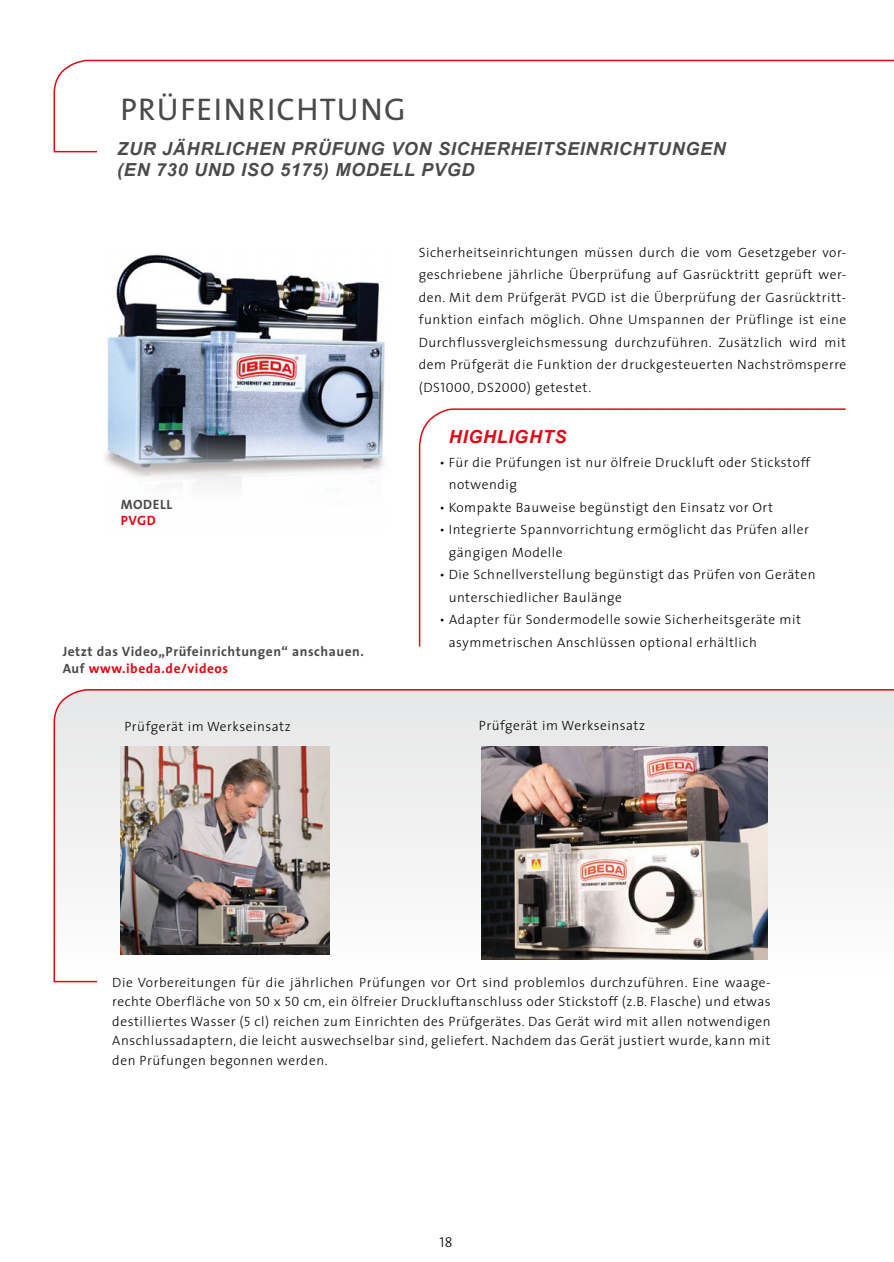
<style>
.page{position:relative;width:894px;height:1262px;background:#fff}
.page>*{position:absolute;margin:0;border:0;box-sizing:border-box;transform-origin:0 0}
.t1{font:31.5px "The Sans";letter-spacing:.04em;color:#4a4a49}
.t2{font:italic 700 18px "Arial";letter-spacing:.04em;color:#4a4a49}
.t3{font:italic 700 18px "Arial";letter-spacing:.04em;color:#e30613}
.t4{font:14.25px "The Sans Light Caps";color:#000}
.t5{font:300 13.5px/22.5px "The Sans";letter-spacing:.04em;color:#000}
.t6{font:700 13.5px/16.2px "The Sans";letter-spacing:.04em;color:#4a4a49}
.t7{font:700 13.5px "The Sans";color:#e30613}
.s1{font-family:"The Sans Light Caps";font-weight:400}
.s2{color:#e30613}
</style>
<div class="page">
<svg style="left:53px;top:689px;width:840px;height:294px"></svg>
<img style="left:105px;top:254px;width:280px;height:232px">
<img style="left:121px;top:746px;width:208px;height:209px">
<img style="left:481px;top:746px;width:286px;height:213px">
<svg style="left:53px;top:59px;width:840px;height:94px"></svg>
<svg style="left:418px;top:408px;width:428px;height:239px"></svg>
<h1 class="t1" style="left:120px;top:83px;width:286px">PRÜFEINRICHTUNG</h1>
<h2 class="t2" style="left:117px;top:137px;width:83px">ZUR JÄHRLICHEN</h2>
<h2 class="t2" style="left:291px;top:137px;width:54px">PRÜFUN</h2>
<h2 class="t2" style="left:370px;top:137px;width:80px">G VON SICHERHEI</h2>
<h2 class="t2" style="left:542px;top:137px;width:25px">TSEINRICH</h2>
<h2 class="t2" style="left:646px;top:137px;width:68px">TUNGEN</h2>
<h2 class="t2" style="left:117px;top:158px;width:91px">(EN 730 UND</h2>
<h2 class="t2" style="left:241px;top:158px;width:138px">IS O 5175) MODELL</h2>
<h2 class="t2" style="left:421px;top:158px;width:54px">PVGD</h2>
<p class="t5" style="left:418px;top:240px;width:428px;text-align:justify">Sicherheitseinrichtungen müssen durch die vom Gesetzgeber vor&shy;geschriebene jährliche Überprüfung auf Gasrücktritt geprüft wer&shy;den. Mit dem Prüfgerät PVGD ist die Überprüfung der Gasrücktritt&shy;funktion einfach möglich. Ohne Umspannen der Prüflinge ist eine Durchflussvergleichsmessung durchzuführen. Zusätzlich wird mit dem Prüfgerät die Funktion der druckgesteuerten Nachströmsperre (DS<span class="s1">1000</span>, DS<span class="s1">2000</span>) getestet.</p>
<p class="t6" style="left:121px;top:496px;width:31px">Modell</p>
<p class="t7" style="left:121px;top:509px;width:36px">PVGD</p>
<p class="t6" style="left:63px;top:643px;width:302px">Jetzt das Video„Prüfeinrichtungen“ anschauen.<br>Auf <span class="s2">www.ibeda.de/videos</span></p>
<h2 class="t3" style="left:448px;top:425px;width:118px">HIGHLIGHTS</h2>
<p class="t5" style="left:448px;top:451px;width:363px;text-indent:-9px">• Für die Prüfungen ist nur ölfreie Druckluft oder Stickstoff notwendig</p>
<p class="t5" style="left:439px;top:496px;width:335px">• Kompakte Bauweise begünstigt den Einsatz vor Ort</p>
<p class="t5" style="left:448px;top:518px;width:361px;text-indent:-9px">• Integrierte Spannvorrichtung ermöglicht das Prüfen aller gängigen Modelle</p>
<p class="t5" style="left:448px;top:563px;width:368px;text-indent:-9px">• Die Schnellverstellung begünstigt das Prüfen von Geräten unterschiedlicher Baulänge</p>
<p class="t5" style="left:448px;top:608px;width:353px;text-indent:-9px">• Adapter für Sondermodelle sowie Sicherheitsgeräte mit asymmetrischen Anschlüssen optional erhältlich</p>
<p class="t5" style="left:124px;top:715px;width:168px">Prüfgerät im Werkseinsatz</p>
<p class="t5" style="left:478px;top:714px;width:168px">Prüfgerät im Werkseinsatz</p>
<p class="t5" style="left:112px;top:972px;width:659px;line-height:19.5px;text-align:justify">Die Vorbereitungen für die jährlichen Prüfungen vor Ort sind problemlos durchzuführen. Eine waage&shy;rechte Oberfläche von <span class="s1">50</span> x <span class="s1">50</span> cm, ein ölfreier Druckluftanschluss oder Stickstoff (z.B. Flasche) und etwas destilliertes Wasser (<span class="s1">5</span> cl) reichen zum Einrichten des Prüfgerätes. Das Gerät wird mit allen notwendigen Anschlussadaptern, die leicht auswechselbar sind, geliefert. Nachdem das Gerät justiert wurde, kann mit den Prüfungen begonnen werden.</p>
<p class="t4" style="left:439px;top:1231px;width:15px">18</p>
</div>
